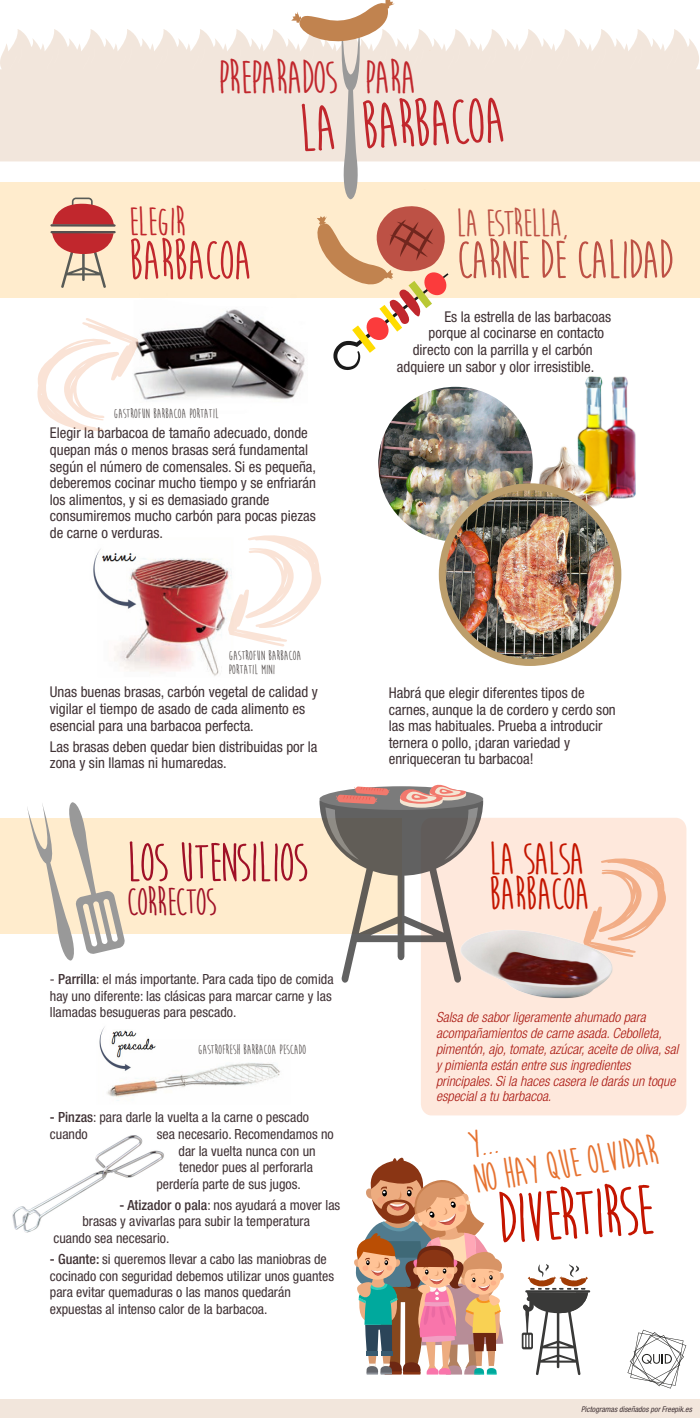
<style>
.page{position:relative;width:700px;height:1418px;background:#fff}
.page>*{position:absolute;margin:0;border:0;box-sizing:border-box;transform-origin:0 0}
.t1{font:700 71.49px "Moon Flower";color:#c41500}
.t2{font:700 65.89px "Moon Flower";color:#c1272d}
.t3{font:700 56.26px "Moon Flower";letter-spacing:-.05em;color:#c1272d}
.t4{font:700 55.48px "Moon Flower";letter-spacing:-.05em;color:#a01127}
.t5{font:700 54.25px "Moon Flower";letter-spacing:-.05em;color:#bd5145}
.t6{font:700 47.07px "Moon Flower";letter-spacing:-.05em;color:#c1272d}
.t7{font:700 45.85px/35px "Moon Flower";letter-spacing:-.05em;color:#c41500}
.t8{font:700 41.48px/34.7px "Moon Flower";color:#e67230}
.t9{font:700 40.43px "Moon Flower";letter-spacing:-.05em;color:#c1272d}
.t10{font:700 39.81px "Moon Flower";letter-spacing:-.05em;color:#a01127}
.t11{font:700 38.94px "Moon Flower";letter-spacing:-.05em;color:#bd5145}
.t12{font:condensed 14.88px/16.6px "Helvetica Neue";color:#403235}
.t13{font:condensed 14px/16.6px "Helvetica Neue";color:#403235}
.t14{font:italic 300 condensed 14px/15.8px "Helvetica Neue";color:#aa1912}
.t15{font:700 13.65px/13.7px "Moon Flower";letter-spacing:-.02em;color:#56504f}
.t16{font:italic condensed 7.88px "Helvetica Neue";color:#403235}
.s1{font-weight:500}
</style>
<div class="page">
<div style="left:421px;top:818px;width:265px;height:297px;background:#fee8dc"></div>
<img style="left:93px;top:549px;width:135px;height:127px">
<img style="left:138px;top:309px;width:166px;height:91px">
<img style="left:577px;top:376px;width:59px;height:141px">
<img style="left:530px;top:444px;width:78px;height:68px">
<svg style="left:628px;top:1329px;width:58px;height:59px"></svg>
<div style="left:0;top:182px;width:700px;height:116px;background:#ffeccd"></div>
<div style="left:0;top:818px;width:402px;height:115px;background:#ffeccd"></div>
<div style="left:0;top:1399px;width:700px;height:18px;background:#f2e6dc"></div>
<svg style="left:0;top:29px;width:700px;height:132px;background:#f3e8df"></svg>
<img style="left:12px;top:1135px;width:152px;height:98px">
<img style="left:99px;top:1027px;width:181px;height:74px">
<svg style="left:291px;top:0;width:161px;height:370px"></svg>
<svg style="left:52px;top:233px;width:62px;height:55px"></svg>
<hr style="left:50px;top:231px;width:66px;height:2px;background:#56504f">
<svg style="left:52px;top:197px;width:62px;height:27px"></svg>
<hr style="left:50px;top:224px;width:66px;height:3px;background:#56504f">
<svg style="left:27px;top:802px;width:98px;height:158px"></svg>
<svg style="left:319px;top:784px;width:164px;height:198px"></svg>
<svg style="left:583px;top:858px;width:83px;height:98px;background:#fad8c5"></svg>
<img style="left:454px;top:925px;width:165px;height:76px">
<svg style="left:354px;top:1157px;width:150px;height:217px"></svg>
<hr style="left:525px;top:1289px;width:65px;height:3px;background:#393938">
<svg style="left:521px;top:1264px;width:67px;height:110px"></svg>
<svg style="left:228px;top:535px;width:93px;height:111px"></svg>
<svg style="left:37px;top:318px;width:101px;height:113px"></svg>
<img style="left:378px;top:387px;width:155px;height:154px;border-radius:77px">
<img style="left:442px;top:486px;width:176px;height:176px;border-radius:88px">
<div style="left:439px;top:483px;width:182px;height:183px;border:7px solid #bc9e6c;border-radius:50%"></div>
<h3 class="t6" style="left:217px;top:53px;width:201px">PREPARADOS PARA</h3>
<h2 class="t2" style="left:296px;top:96px;width:210px;rotate:-3deg">LA BARBACOA</h2>
<h3 class="t9" style="left:128px;top:201px;width:60px">ELEGIR</h3>
<h3 class="t3" style="left:128px;top:231px;width:127px">BARBACOA</h3>
<p class="t15" style="left:113px;top:407px;width:107px">GASTROFUN BARBACOA PORTATIL</p>
<p class="t12" style="left:50px;top:424px;width:268px">Elegir la barbacoa de tamaño adecuado, donde quepan más o menos brasas será fundamental según el número de comensales. Si es pequeña, deberemos cocinar mucho tiempo y se enfriarán los alimentos, y si es demasiado grande consumiremos mucho carbón para pocas piezas de carne o verduras.</p>
<p class="t15" style="left:229px;top:649px;width:74px">GASTROFUN BARBACOA<br>PORTATIL MINI</p>
<p class="t12" style="left:50px;top:683px;width:270px">Unas buenas brasas, carbón vegetal de calidad y vigilar el tiempo de asado de cada alimento es esencial para una barbacoa perfecta.</p>
<p class="t12" style="left:50px;top:738px;width:269px">Las brasas deben quedar bien distribuidas por la zona y sin llamas ni humaredas.</p>
<h3 class="t4" style="left:126px;top:833px;width:184px">LOS UTENSILIOS</h3>
<h3 class="t10" style="left:126px;top:881px;width:92px">CORRECTOS</h3>
<p class="t13" style="left:50px;top:970px;width:285px">- <span class="s1">Parrilla</span>: el más importante. Para cada tipo de comida hay uno diferente: las clásicas para marcar carne y las llamadas besugueras para pescado.</p>
<p class="t15" style="left:198px;top:1042px;width:110px">GASTROFRESH BARBACOA PESCADO</p>
<p class="t13" style="left:50px;top:1108px;width:261px"><span class="s1">- Pinzas</span>: para darle la vuelta a la carne o pescado cuando</p>
<p class="t13" style="left:157px;top:1125px;width:178px">sea necesario. Recomendamos no</p>
<p class="t13" style="left:179px;top:1141px;width:139px">dar la vuelta nunca con un</p>
<p class="t13" style="left:179px;top:1158px;width:135px">tenedor pues al perforarla</p>
<p class="t13" style="left:156px;top:1175px;width:146px">perdería parte de sus jugos.</p>
<p class="t13" style="left:120px;top:1196px;width:222px"><span class="s1">- Atizador o pala</span>: nos ayudará a mover las</p>
<p class="t13" style="left:82px;top:1212px;width:229px">brasas y avivarlas para subir la temperatura</p>
<p class="t13" style="left:53px;top:1229px;width:118px">cuando sea necesario.</p>
<p class="t13" style="left:50px;top:1250px;width:286px"><span class="s1">- Guante:</span> si queremos llevar a cabo las maniobras de cocinado con seguridad debemos utilizar unos guantes para evitar quemaduras o las manos quedarán expuestas al intenso calor de la barbacoa.</p>
<h3 class="t11" style="left:456px;top:202px;width:116px">LA ESTRELLA,</h3>
<h3 class="t5" style="left:456px;top:232px;width:220px">CARNE DE CALIDAD</h3>
<p class="t12" style="left:444px;top:308px;width:168px">Es la estrella de las barbacoas</p>
<p class="t12" style="left:429px;top:325px;width:177px">porque al cocinarse en contacto</p>
<p class="t12" style="left:413px;top:341px;width:182px">directo con la parrilla y el carbón</p>
<p class="t12" style="left:397px;top:358px;width:199px">adquiere un sabor y olor irresistible.</p>
<p class="t12" style="left:389px;top:684px;width:229px">Habrá que elegir diferentes tipos de carnes, aunque la de cordero y cerdo son las mas habituales. Prueba a introducir ternera o pollo, ¡daran variedad y enriqueceran tu barbacoa!</p>
<h3 class="t7" style="left:489px;top:841px;width:103px">LA SALSA<br>BARBACOA</h3>
<p class="t14" style="left:436px;top:1009px;width:244px">Salsa de sabor ligeramente ahumado para acompañamientos de carne asada. Cebolleta, pimentón, ajo, tomate, azúcar, aceite de oliva, sal y pimienta están entre sus ingredientes principales. Si la haces casera le darás un toque especial a tu barbacoa.</p>
<h3 class="t8" style="left:465px;top:1127px;width:189px;rotate:-9deg">Y...<br>NO HAY QUE OLVIDAR</h3>
<h1 class="t1" style="left:495px;top:1181px;width:159px;rotate:-3deg">DIVERTIRSE</h1>
<p class="t16" style="left:581px;top:1403px;width:112px">Pictogramas diseñados por Freepik.es</p>
</div>
